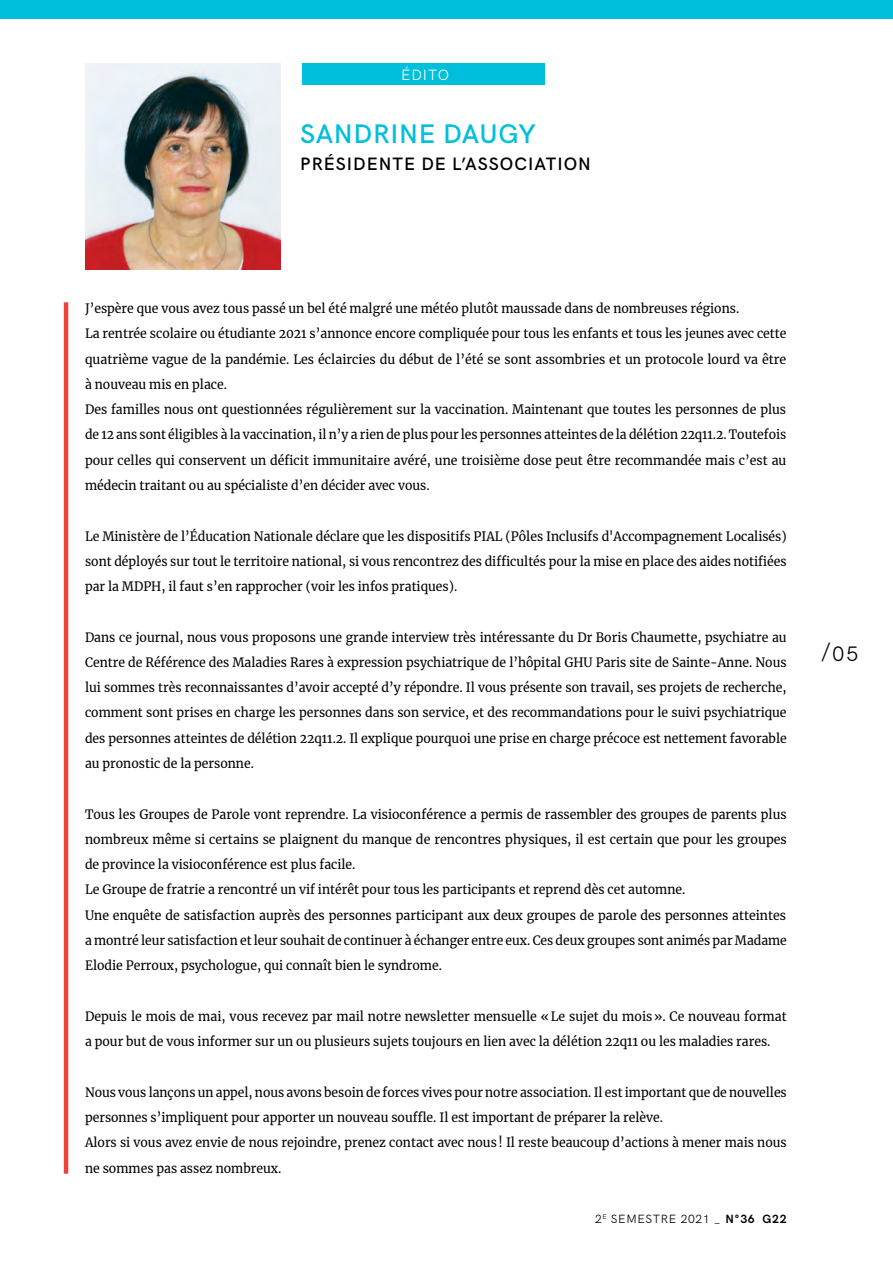
<style>
.page{position:relative;width:893px;height:1263px;background:#fff}
.page>*{position:absolute;margin:0;border:0;box-sizing:border-box;transform-origin:0 0}
.t1{font:27px "HK Grotesk Semi Bold Legacy";letter-spacing:.025em;color:#00bfdc}
.t2{font:21px "HK Grotesk Regular Legacy";color:#000}
.t3{font:18px "HK Grotesk Semi Bold Legacy";letter-spacing:.055em;color:#000}
.t4{font:15px "HK Grotesk Regular Legacy";color:#fff}
.t5{font:12.75px/25.3px "Merriweather";color:#000;scale:.96 1}
.t6{font:12.75px/25.3px "Merriweather";color:#000}
.t7{font:12px "HK Grotesk Regular Legacy";letter-spacing:.05em;color:#000}
.s1{font-family:"HK Grotesk Bold Legacy"}
</style>
<div class="page">
<div style="left:303px;top:63px;width:242px;height:21px;background:#00bfdc"></div>
<hr style="left:64px;top:302px;width:4px;height:872px;background:#ef413d">
<img style="left:85px;top:64px;width:195px;height:206px">
<div style="left:0;top:0;width:893px;height:18px;background:#00bfdc"></div>
<p class="t4" style="left:401px;top:64px;width:49px">ÉDITO</p>
<h1 class="t1" style="left:300px;top:114px;width:237px">SANDRI NE DAUGY</h1>
<h3 class="t3" style="left:300px;top:151px;width:169px">PRÉSI DE NTE DE L’ASSO</h3>
<h3 class="t3" style="left:514px;top:151px;width:78px">CIATION</h3>
<p class="t5" style="left:85px;top:295px;width:732px">J’espère que vous avez tous passé un bel été malgré une météo plutôt maussade dans de nombreuses régions.<br>La rentrée scolaire ou étudiante 2021 s’annonce encore compliquée pour tous les enfants et tous les jeunes avec cette quatrième vague de la pandémie. Les éclaircies du début de l’été se sont assombries et un protocole lourd va être à nouveau mis en place.<br>Des familles nous ont questionnées régulièrement sur la vaccination. Maintenant que toutes les personnes de plus de 12 ans sont éligibles à la vaccination, il n’y a rien de plus pour les personnes atteintes de la délétion 22q11.2. Toutefois pour celles qui conservent un déficit immunitaire avéré, une troisième dose peut être recommandée mais c’est au médecin traitant ou au spécialiste d’en décider avec vous.</p>
<p class="t5" style="left:85px;top:523px;width:732px;text-align:justify">Le Ministère de l’éducation Nationale déclare que les dispositifs PIAL (Pôles Inclusifs d'Accompagnement Localisés) sont déployés sur tout le territoire national, si vous rencontrez des difficultés pour la mise en place des aides notifiées par la MDPH, il faut s’en rapprocher (voir les infos pratiques).</p>
<p class="t5" style="left:85px;top:624px;width:732px;text-align:justify">Dans ce journal, nous vous proposons une grande interview très intéressante du Dr Boris Chaumette, psychiatre au Centre de Référence des Maladies Rares à expression psychiatrique de l’hôpital GHU Paris site de Sainte-Anne. Nous lui sommes très reconnaissantes d’avoir accepté d’y répondre. Il vous présente son travail, ses projets de recherche, comment sont prises en charge les personnes dans son service, et des recommandations pour le suivi psychiatrique des personnes atteintes de délétion 22q11.2. Il explique pourquoi une prise en charge précoce est nettement favorable au pronostic de la personne.</p>
<p class="t5" style="left:85px;top:801px;width:733px">Tous les Groupes de Parole vont reprendre. La visioconférence a permis de rassembler des groupes de parents plus nombreux même si certains se plaignent du manque de rencontres physiques, il est certain que pour les groupes de province la visioconférence est plus facile.<br>Le Groupe de fratrie a rencontré un vif intérêt pour tous les participants et reprend dès cet automne.<br>Une enquête de satisfaction auprès des personnes participant aux deux groupes de parole des personnes atteintes a montré leur satisfaction et leur souhait de continuer à échanger entre eux. Ces deux groupes sont animés par Madame Elodie Perroux, psychologue, qui connaît bien le syndrome.</p>
<p class="t6" style="left:85px;top:1003px;width:703px">Depuis le mois de mai, vous recevez par mail notre newsletter mensuelle «Le sujet du mois». Ce nouveau format a pour but de vous informer sur un ou plusieurs sujets toujours en lien avec la délétion 22q11 ou les maladies rares.</p>
<p class="t5" style="left:85px;top:1079px;width:732px">Nous vous lançons un appel, nous avons besoin de forces vives pour notre association. Il est important que de nouvelles personnes s’impliquent pour apporter un nouveau souffle. Il est important de préparer la relève.<br>Alors si vous avez envie de nous rejoindre, prenez contact avec nous ! Il reste beaucoup d’actions à mener mais nous ne sommes pas assez nombreux.</p>
<p class="t7" style="left:595px;top:1209px;width:51px">2<sup>E</sup> SEMEST</p>
<p class="t7" style="left:661px;top:1209px;width:127px">RE 2021 _ <span class="s1">N °36 G22</span></p>
<h2 class="t2" style="left:821px;top:638px;width:38px">/05</h2>
</div>
